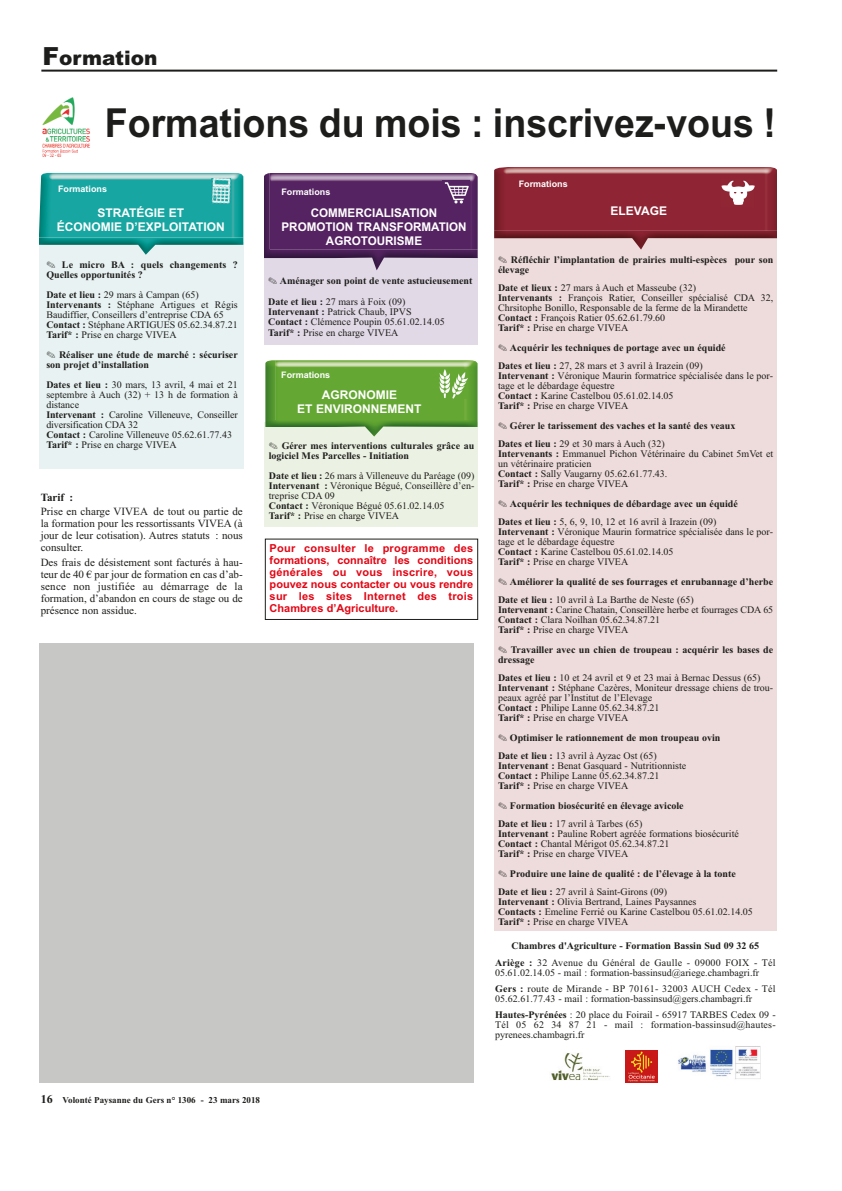
<style>
.page{position:relative;width:842px;height:1191px;background:#fff}
.page>*{position:absolute;margin:0;border:0;box-sizing:border-box;transform-origin:0 0}
.t1{font:700 40px "Arial";color:#1d1d1b;scale:.94 1}
.t2{font:900 20px "Arial";color:#1d1d1b}
.t3{font:700 12px/14px "Arial";color:#fff;text-align:center}
.t4{font:11px/12px "Times New Roman";color:#1d1d1b;text-align:justify}
.t5{font:700 11px/12px "Arial";letter-spacing:.02em;color:#e30614;text-align:justify}
.t6{font:700 11px "Times New Roman";color:#1d1d1b}
.t7{font:10px/10px "Times New Roman";color:#1d1d1b}
.t8{font:700 10px/18px "Times New Roman";color:#1d1d1b}
.t9{font:10px/10px "Times New Roman";letter-spacing:.02em;color:#1d1d1b}
.t10{font:700 9px "Times New Roman";color:#1d1d1b}
.t11{font:700 9px "Arial";color:#fff}
.s1{font-size:25px}
.s2{font-weight:700}
.s3{font-weight:400}
.s4{font-size:12px}
</style>
<div class="page">
<hr style="left:41px;top:70px;width:736px;height:2px;background:#1d1d1b">
<div style="left:264px;top:257px;width:214px;height:87px;background:#e1d9e6"></div>
<div style="left:40px;top:242px;width:204px;height:227px;background:#e8f2f2"></div>
<div style="left:265px;top:422px;width:213px;height:104px;background:#ecf2e3"></div>
<div style="left:494px;top:238px;width:283px;height:693px;background:#eddcdb"></div>
<img style="left:42px;top:97px;width:48px;height:60px">
<img style="left:40px;top:173px;width:203px;height:82px">
<img style="left:265px;top:360px;width:213px;height:77px">
<img style="left:275px;top:360px;width:203px;height:60px">
<img style="left:264px;top:173px;width:214px;height:97px">
<img style="left:270px;top:173px;width:208px;height:76px">
<img style="left:494px;top:167px;width:283px;height:83px">
<div style="left:265px;top:539px;width:213px;height:81px;border:1px solid #1d1d1b"></div>
<img style="left:551px;top:1053px;width:59px;height:27px">
<img style="left:678px;top:1046px;width:83px;height:33px">
<img style="left:625px;top:1050px;width:33px;height:33px">
<img style="left:212px;top:178px;width:19px;height:26px">
<img style="left:439px;top:369px;width:29px;height:30px">
<div style="left:721px;top:179px;width:34px;height:27px;background:#902634"></div>
<img style="left:722px;top:180px;width:32px;height:25px">
<img style="left:443px;top:181px;width:27px;height:23px">
<div style="left:40px;top:643px;width:434px;height:440px;background:#c7c7c6"></div>
<h2 class="t2" style="left:42px;top:51px;width:117px"><span class="s1">F</span>ormation</h2>
<h1 class="t1" style="left:105px;top:108px;width:716px">Formations du mois : inscrivez-vous !</h1>
<p class="t11" style="left:58px;top:186px;width:51px">Formations</p>
<p class="t3" style="left:57px;top:207px;width:169px">STRATÉGIE ET<br>ÉCONOMIE D’EXPLOITATION</p>
<p class="t8" style="left:46px;top:261px;width:193px;line-height:10px">✎ Le micro BA : quels changements ?<br>Quelles opportunités ?</p>
<p class="t7" style="left:46px;top:291px;width:193px"><span class="s2">Date et lieu :</span> 29 mars à Campan (65)<br><span class="s2">Intervenants :</span> Stéphane Artigues et Régis Baudiffier, Conseillers d’entreprise CDA 65<br><span class="s2">Contact :</span> Stéphane ARTIGUES 05.62.34.87.21<br><span class="s2">Tarif* :</span> Prise en charge VIVEA</p>
<p class="t8" style="left:46px;top:351px;width:193px;line-height:10px">✎ Réaliser une étude de marché : sécuriser son projet d’installation</p>
<p class="t7" style="left:46px;top:381px;width:193px"><span class="s2">Dates et lieu :</span> 30 mars, 13 avril, 4 mai et 21 septembre à Auch (32) + 13 h de formation à distance<br><span class="s2">Intervenant :</span> Caroline Villeneuve, Conseiller diversification CDA 32<br><span class="s2">Contact :</span> Caroline Villeneuve 05.62.61.77.43<br><span class="s2">Tarif* :</span> Prise en charge VIVEA</p>
<p class="t6" style="left:41px;top:493px;width:34px">Tarif :</p>
<p class="t4" style="left:41px;top:507px;width:204px">Prise en charge VIVEA de tout ou partie de la formation pour les ressortissants VIVEA (à jour de leur cotisation). Autres statuts : nous consulter.</p>
<p class="t4" style="left:41px;top:558px;width:204px">Des frais de désistement sont facturés à hau&shy;teur de 40 € par jour de formation en cas d’ab&shy;sence non justifiée au démarrage de la formation, d’abandon en cours de stage ou de présence non assidue.</p>
<p class="t11" style="left:281px;top:189px;width:51px">Formations</p>
<p class="t3" style="left:282px;top:207px;width:187px">COMMERCIALISATION<br>PROMOTION TRANSFORMATION<br>AGROTOURISME</p>
<p class="t8" style="left:268px;top:271px;width:206px;line-height:20.6px">✎ Aménager son point de vente astucieusement<br>Date et lieu : <span class="s3">27 mars à Foix (09)</span></p>
<p class="t7" style="left:268px;top:307px;width:178px;line-height:10.3px"><span class="s2">Intervenant :</span> Patrick Chaub, IPVS<br><span class="s2">Contact :</span> Clémence Poupin 05.61.02.14.05<br><span class="s2">Tarif* :</span> Prise en charge VIVEA</p>
<p class="t11" style="left:281px;top:371px;width:51px">Formations</p>
<p class="t3" style="left:297px;top:388px;width:126px">AGRONOMIE<br>ET ENVIRONNEMENT</p>
<p class="t8" style="left:269px;top:442px;width:207px;line-height:10px">✎ Gérer mes interventions culturales grâce au logiciel Mes Parcelles - Initiation</p>
<p class="t7" style="left:269px;top:471px;width:207px"><span class="s2">Date et lieu :</span> 26 mars à Villeneuve du Paréage (09)<br><span class="s2">Intervenant :</span> Véronique Bégué, Conseillère d’en&shy;treprise CDA 09<br><span class="s2">Contact :</span> Véronique Bégué 05.61.02.14.05<br><span class="s2">Tarif* :</span> Prise en charge VIVEA</p>
<p class="t5" style="left:270px;top:543px;width:205px">Pour consulter le programme des formations, connaître les conditions générales ou vous inscrire, vous pouvez nous contacter ou vous rendre sur les sites Internet des trois Chambres d’Agriculture.</p>
<p class="t11" style="left:519px;top:180px;width:51px">Formations</p>
<p class="t3" style="left:611px;top:205px;width:58px">ELEVAGE</p>
<p class="t8" style="left:498px;top:255px;width:277px;line-height:10px">✎ Réfléchir l’implantation de prairies multi-espèces pour son élevage</p>
<p class="t7" style="left:498px;top:283px;width:277px"><span class="s2">Date et lieux :</span> 27 mars à Auch et Masseube (32)<br><span class="s2">Intervenants :</span> François Ratier, Conseiller spécialisé CDA 32, Chrsitophe Bonillo, Responsable de la ferme de la Mirandette <span class="s2">Contact :</span> François Ratier 05.62.61.79.60<br><span class="s2">Tarif* :</span> Prise en charge VIVEA</p>
<p class="t8" style="left:498px;top:339px;width:229px">✎ Acquérir les techniques de portage avec un équidé<br>Dates et lieu : <span class="s3">27, 28 mars et 3 avril à Irazein (09)</span></p>
<p class="t7" style="left:498px;top:371px;width:277px"><span class="s2">Intervenant :</span> Véronique Maurin formatrice spécialisée dans le por&shy;tage et le débardage équestre<br><span class="s2">Contact :</span> Karine Castelbou 05.61.02.14.05<br><span class="s2">Tarif* :</span> Prise en charge VIVEA</p>
<p class="t8" style="left:498px;top:417px;width:239px">✎ Gérer le tarissement des vaches et la santé des veaux<br>Dates et lieu : <span class="s3">29 et 30 mars à Auch (32)</span></p>
<p class="t7" style="left:498px;top:449px;width:277px"><span class="s2">Intervenants :</span> Emmanuel Pichon Vétérinaire du Cabinet 5mVet et un vétérinaire praticien<br><span class="s2">Contact :</span> Sally Vaugarny 05.62.61.77.43.<br><span class="s2">Tarif* :</span> Prise en charge VIVEA</p>
<p class="t8" style="left:498px;top:495px;width:241px">✎ Acquérir les techniques de débardage avec un équidé<br>Dates et lieu : <span class="s3">5, 6, 9, 10, 12 et 16 avril à Irazein (09)</span></p>
<p class="t7" style="left:498px;top:527px;width:277px"><span class="s2">Intervenant :</span> Véronique Maurin formatrice spécialisée dans le por&shy;tage et le débardage équestre<br><span class="s2">Contact :</span> Karine Castelbou 05.61.02.14.05<br><span class="s2">Tarif* :</span> Prise en charge VIVEA</p>
<p class="t8" style="left:498px;top:573px;width:277px">✎ Améliorer la qualité de ses fourrages et enrubannage d’herbe<br>Date et lieu : <span class="s3">10 avril à La Barthe de Neste (65)</span></p>
<p class="t7" style="left:498px;top:605px;width:277px"><span class="s2">Intervenant :</span> Carine Chatain, Conseillère herbe et fourrages CDA 65<br><span class="s2">Contact :</span> Clara Noilhan 05.62.34.87.21<br><span class="s2">Tarif* :</span> Prise en charge VIVEA</p>
<p class="t8" style="left:498px;top:645px;width:277px;line-height:10px">✎ Travailler avec un chien de troupeau : acquérir les bases de dressage</p>
<p class="t7" style="left:498px;top:673px;width:277px"><span class="s2">Dates et lieu :</span> 10 et 24 avril et 9 et 23 mai à Bernac Dessus (65)<br><span class="s2">Intervenant :</span> Stéphane Cazères, Moniteur dressage chiens de trou&shy;peaux agréé par l’Institut de l’Elevage<br><span class="s2">Contact :</span> Philipe Lanne 05.62.34.87.21<br><span class="s2">Tarif* :</span> Prise en charge VIVEA</p>
<p class="t8" style="left:498px;top:729px;width:224px">✎ Optimiser le rationnement de mon troupeau ovin<br>Date et lieu : <span class="s3">13 avril à Ayzac Ost (65)</span></p>
<p class="t7" style="left:498px;top:761px;width:190px"><span class="s2">Intervenant :</span> Benat Gasquard - Nutritionniste<br><span class="s2">Contact :</span> Philipe Lanne 05.62.34.87.21<br><span class="s2">Tarif* :</span> Prise en charge VIVEA</p>
<p class="t8" style="left:498px;top:797px;width:187px">✎ Formation biosécurité en élevage avicole<br>Date et lieu : <span class="s3">17 avril à Tarbes (65)</span></p>
<p class="t7" style="left:498px;top:829px;width:242px"><span class="s2">Intervenant :</span> Pauline Robert agréée formations biosécurité<br><span class="s2">Contact :</span> Chantal Mérigot 05.62.34.87.21<br><span class="s2">Tarif* :</span> Prise en charge VIVEA</p>
<p class="t8" style="left:498px;top:865px;width:239px">✎ Produire une laine de qualité : de l’élevage à la tonte<br>Date et lieu : <span class="s3">27 avril à Saint-Girons (09)</span></p>
<p class="t7" style="left:498px;top:897px;width:256px"><span class="s2">Intervenant :</span> Olivia Bertrand, Laines Paysannes<br><span class="s2">Contacts :</span> Emeline Ferrié ou Karine Castelbou 05.61.02.14.05<br><span class="s2">Tarif* :</span> Prise en charge VIVEA</p>
<p class="t8" style="left:495px;top:938px;width:282px;line-height:17px;text-align:center">Chambres d'Agriculture - Formation Bassin Sud 09 32 65<br>Ariège : <span class="s3">32 Avenue du Général de Gaulle - 09000 FOIX - Tél</span></p>
<p class="t7" style="left:495px;top:966px;width:282px;line-height:16px">05.61.02.14.05 - mail : formation-bassinsud@ariege.chambagri.fr<br><span class="s2">Gers :</span> route de Mirande - BP 70161- 32003 AUCH Cedex - Tél</p>
<p class="t7" style="left:495px;top:992px;width:282px;line-height:16px">05.62.61.77.43 - mail : formation-bassinsud@gers.chambagri.fr<br><span class="s2">Hautes-Pyrénées</span> : 20 place du Foirail - 65917 TARBES Cedex 09 -</p>
<p class="t9" style="left:495px;top:1021px;width:282px">Tél 05 62 34 87 21 - mail : formation-bassinsud@hautes&shy;pyrenees.chambagri.fr</p>
<p class="t10" style="left:41px;top:1097px;width:221px"><span class="s4">16</span> Volonté Paysanne du Gers n° 1306 - 23 mars 2018</p>
</div>
